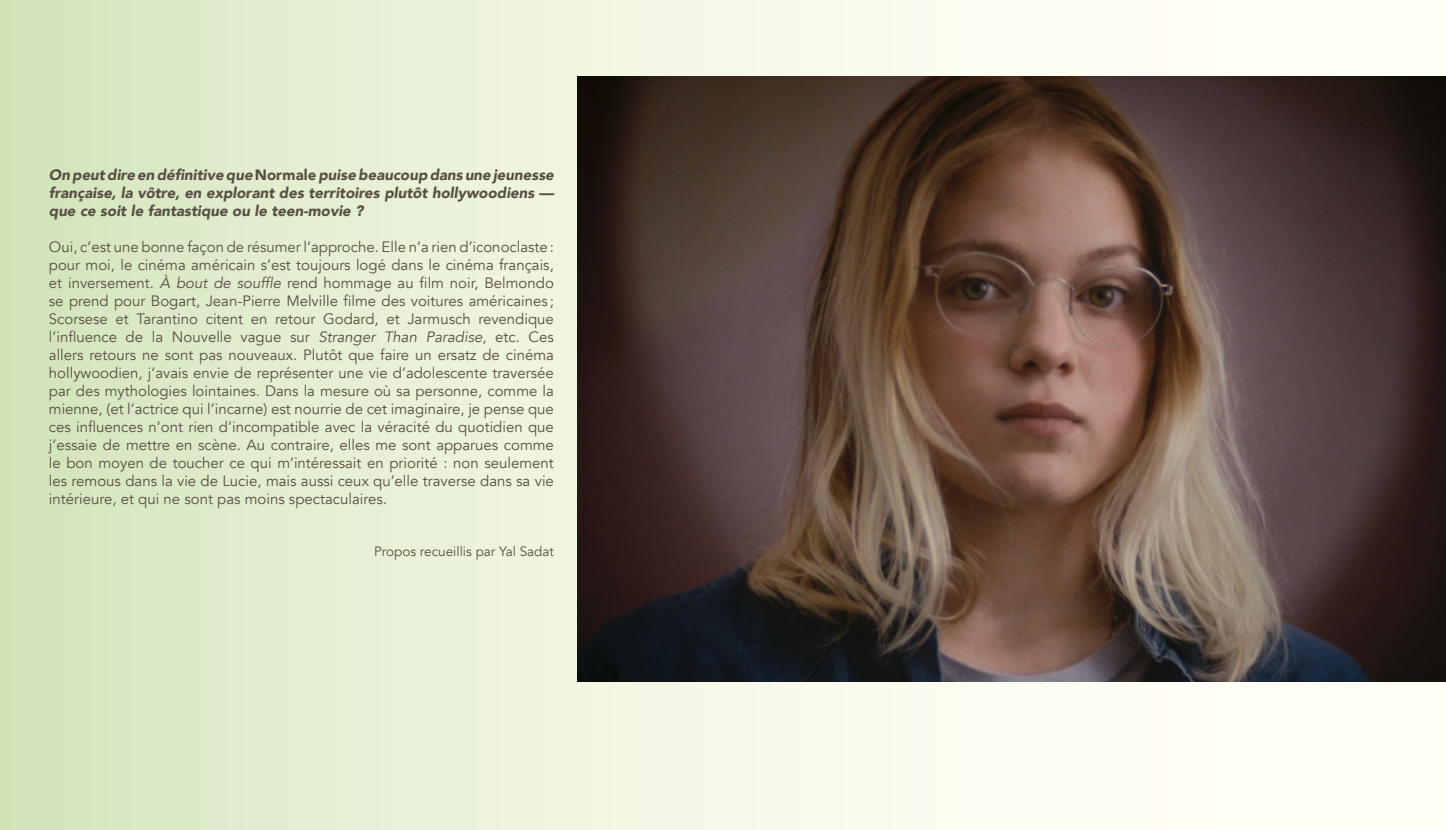
<style>
.page{position:relative;width:1446px;height:830px;background:#fff}
.page>*{position:absolute;margin:0;border:0;box-sizing:border-box;transform-origin:0 0}
.t1{font:15px/18px "Avenir";color:#584f44;text-align:justify}
.t2{font:italic 900 15px/18px "Avenir";color:#584f44;text-align:justify}
.t3{font:13.5px "Avenir";color:#584f44}
.s1{font-style:normal}
.s2{font-style:italic}
</style>
<div class="page">
<div style="left:0;top:0;width:1446px;height:829px;background:linear-gradient(to right,#dae9c4,#fffffe)"></div>
<img style="left:577px;top:77px;width:869px;height:604px">
<p class="t2" style="left:49px;top:165px;width:506px">On peut dire en définitive que <span class="s1">Normale</span> puise beaucoup dans une jeunesse française, la vôtre, en explorant des territoires plutôt hollywoodiens — que ce soit le fantastique ou le teen-movie ?</p>
<p class="t1" style="left:49px;top:238px;width:506px">Oui, c’est une bonne façon de résumer l’approche. Elle n’a rien d’iconoclaste: pour moi, le cinéma américain s’est toujours logé dans le cinéma français, et inversement. <span class="s2">À bout de souffle</span> rend hommage au film noir, Belmondo se prend pour Bogart, Jean-Pierre Melville filme des voitures américaines ; Scorsese et Tarantino citent en retour Godard, et Jarmusch revendique l’influence de la Nouvelle vague sur <span class="s2">Stranger Than Paradise</span>, etc. Ces allers retours ne sont pas nouveaux. Plutôt que faire un ersatz de cinéma hollywoodien, j’avais envie de représenter une vie d’adolescente traversée par des mythologies lointaines. Dans la mesure où sa personne, comme la mienne, (et l’actrice qui l’incarne) est nourrie de cet imaginaire, je pense que ces influences n’ont rien d’incompatible avec la véracité du quotidien que j’essaie de mettre en scène. Au contraire, elles me sont apparues comme le bon moyen de toucher ce qui m’intéressait en priorité : non seulement les remous dans la vie de Lucie, mais aussi ceux qu’elle traverse dans sa vie intérieure, et qui ne sont pas moins spectaculaires.</p>
<p class="t3" style="left:374px;top:543px;width:181px">Propos recueillis par Yal Sadat</p>
</div>
